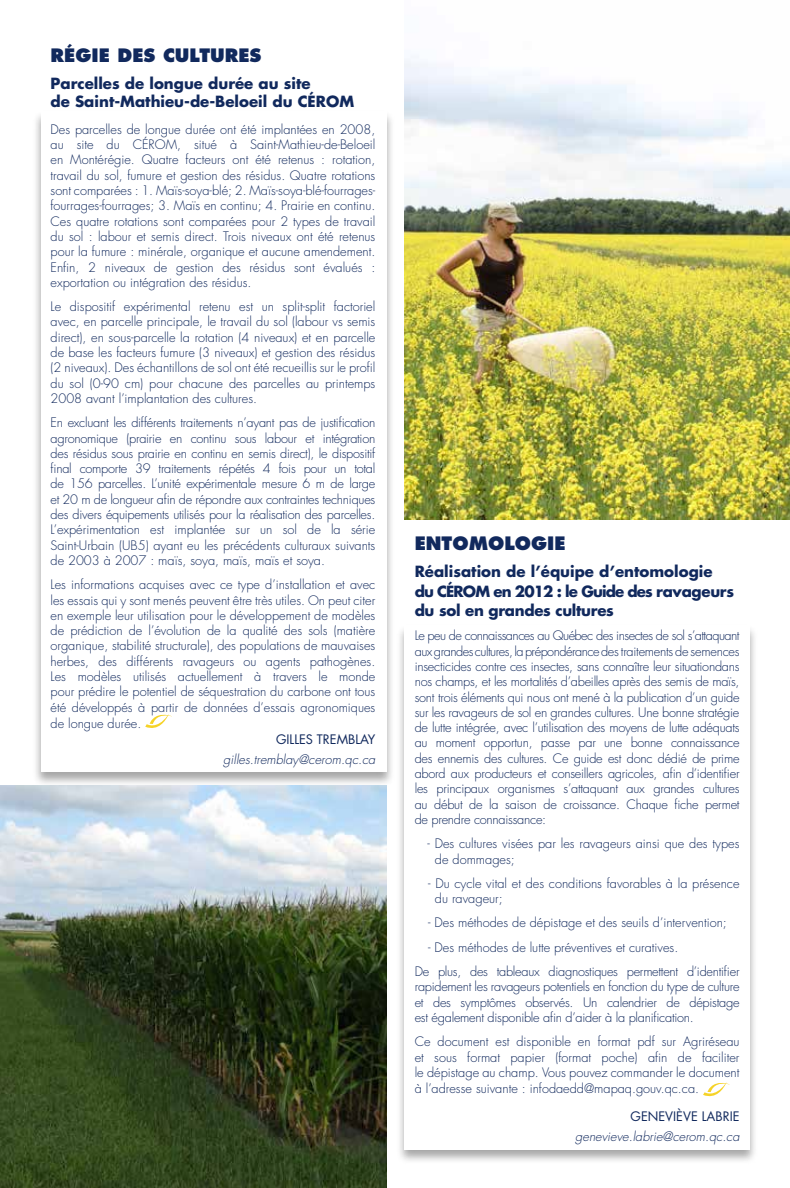
<style>
.page{position:relative;width:790px;height:1188px;background:#fff}
.page>*{position:absolute;margin:0;border:0;box-sizing:border-box;transform-origin:0 0}
.t1{font:800 18px "Futura";color:#11295d}
.t2{font:700 15px/19.5px "Futura";letter-spacing:-.02em;color:#11295d}
.t3{font:700 15px/18px "Futura";color:#11295d}
.t4{font:300 12.75px/15.3px "Futura";color:#11295d;text-align:justify}
.t5{font:300 12.75px/24.3px "Futura";letter-spacing:-.02em;color:#11295d}
.t6{font:italic 300 12.75px "Futura";color:#11295d}
.t7{font:12.75px "Futura";color:#11295d}
</style>
<div class="page">
<div style="left:33px;top:110px;width:362px;height:677px;background:#000;opacity:.35"></div>
<div style="left:41px;top:111px;width:345px;height:661px;background:#fff"></div>
<div style="left:396px;top:624px;width:362px;height:540px;background:#000;opacity:.35"></div>
<div style="left:404px;top:625px;width:346px;height:524px;background:#fff"></div>
<svg style="left:703px;top:1082px;width:27px;height:15px"></svg>
<svg style="left:145px;top:714px;width:27px;height:14px"></svg>
<img style="left:0;top:785px;width:386px;height:403px">
<img style="left:404px;top:56px;width:386px;height:464px">
<h1 class="t1" style="left:51px;top:43px;width:26px">RÉGIE</h1>
<h1 class="t1" style="left:117px;top:43px;width:146px">DES CULTURES</h1>
<p class="t3" style="left:51px;top:74px;width:305px">Parcelles de longue durée au site<br>de Saint-Mathieu-de-Beloeil du CÉROM</p>
<p class="t4" style="left:51px;top:122px;width:326px">Des parcelles de longue durée ont été implantées en 2008, au site du CÉROM, situé à Saint-Mathieu-de-Beloeil en Montérégie. Quatre facteurs ont été retenus : rotation, travail du sol, fumure et gestion des résidus. Quatre rotations sont comparées : 1. Maïs-soya-blé; 2. Maïs-soya-blé-fourrages&shy;fourrages-fourrages; 3. Maïs en continu; 4. Prairie en continu.<br>Ces quatre rotations sont comparées pour 2 types de travail du sol : labour et semis direct. Trois niveaux ont été retenus pour la fumure : minérale, organique et aucune amendement.<br>Enfin, 2 niveaux de gestion des résidus sont évalués : exportation ou intégration des résidus.</p>
<p class="t4" style="left:51px;top:299px;width:326px">Le dispositif expérimental retenu est un split-split factoriel avec, en parcelle principale, le travail du sol (labour vs semis direct), en sous-parcelle la rotation (4 niveaux) et en parcelle de base les facteurs fumure (3 niveaux) et gestion des résidus (2 niveaux). Des échantillons de sol ont été recueillis sur le profil du sol (0-90 cm) pour chacune des parcelles au printemps 2008 avant l’implantation des cultures.</p>
<p class="t4" style="left:51px;top:415px;width:326px">En excluant les différents traitements n’ayant pas de justification agronomique (prairie en continu sous labour et intégration des résidus sous prairie en continu en semis direct), le dispositif final comporte 39 traitements répétés 4 fois pour un total de 156 parcelles. L’unité expérimentale mesure 6 m de large et 20 m de longueur afin de répondre aux contraintes techniques des divers équipements utilisés pour la réalisation des parcelles.<br>L’expérimentation est implantée sur un sol de la série Saint-Urbain (UB5) ayant eu les précédents culturaux suivants de 2003 à 2007 : maïs, soya, maïs, maïs et soya.</p>
<p class="t4" style="left:51px;top:577px;width:326px">Les informations acquises avec ce type d’installation et avec les essais qui y sont menés peuvent être très utiles. On peut citer en exemple leur utilisation pour le développement de modèles de prédiction de l’évolution de la qualité des sols (matière organique, stabilité structurale), des populations de mauvaises herbes, des différents ravageurs ou agents pathogènes.<br>Les modèles utilisés actuellement à travers le monde pour prédire le potentiel de séquestration du carbone ont tous été développés à partir de données d’essais agronomiques de longue durée.</p>
<p class="t7" style="left:276px;top:731px;width:100px">GILLES TREMBLAY</p>
<p class="t6" style="left:223px;top:751px;width:154px">gilles.tremblay@cerom.qc.ca</p>
<h1 class="t1" style="left:415px;top:532px;width:129px">ENTOMOLOGIE</h1>
<p class="t2" style="left:415px;top:561px;width:321px">Réalisation de l’équipe d’entomologie du CÉROM en 2012 : le Guide des ravageurs du sol en grandes cultures</p>
<p class="t4" style="left:415px;top:628px;width:326px">Le peu de connaissances au Québec des insectes de sol s’attaquant aux grandes cultures, la prépondérance des traitements de semences insecticides contre ces insectes, sans connaître leur situationdans nos champs, et les mortalités d’abeilles après des semis de maïs, sont trois éléments qui nous ont mené à la publication d’un guide sur les ravageurs de sol en grandes cultures. Une bonne stratégie de lutte intégrée, avec l’utilisation des moyens de lutte adéquats au moment opportun, passe par une bonne connaissance des ennemis des cultures. Ce guide est donc dédié de prime abord aux producteurs et conseillers agricoles, afin d’identifier les principaux organismes s’attaquant aux grandes cultures au début de la saison de croissance. Chaque fiche permet de prendre connaissance:</p>
<p class="t4" style="left:435px;top:836px;width:306px;text-indent:-8px">- Des cultures visées par les ravageurs ainsi que des types de dommages;</p>
<p class="t4" style="left:435px;top:876px;width:306px;text-indent:-7px">- Du cycle vital et des conditions favorables à la présence du ravageur;</p>
<p class="t4" style="left:428px;top:915px;width:300px">- Des méthodes de dépistage et des seuils d’intervention;</p>
<p class="t5" style="left:415px;top:935px;width:326px;text-indent:14px">- Des méthodes de lutte préventives et curatives.<br>De plus, des tableaux diagnostiques permettent d’identifier</p>
<p class="t4" style="left:415px;top:979px;width:326px">rapidement les ravageurs potentiels en fonction du type de culture et des symptômes observés. Un calendrier de dépistage est également disponible afin d’aider à la planification.</p>
<p class="t4" style="left:415px;top:1034px;width:326px">Ce document est disponible en format pdf sur Agriréseau et sous format papier (format poche) afin de faciliter le dépistage au champ. Vous pouvez commander le document à l’adresse suivante : infodaedd@mapaq.gouv.qc.ca.</p>
<p class="t7" style="left:630px;top:1108px;width:110px">GENEVIÈVE LABRIE</p>
<p class="t6" style="left:575px;top:1128px;width:166px">genevieve.labrie@cerom.qc.ca</p>
</div>
